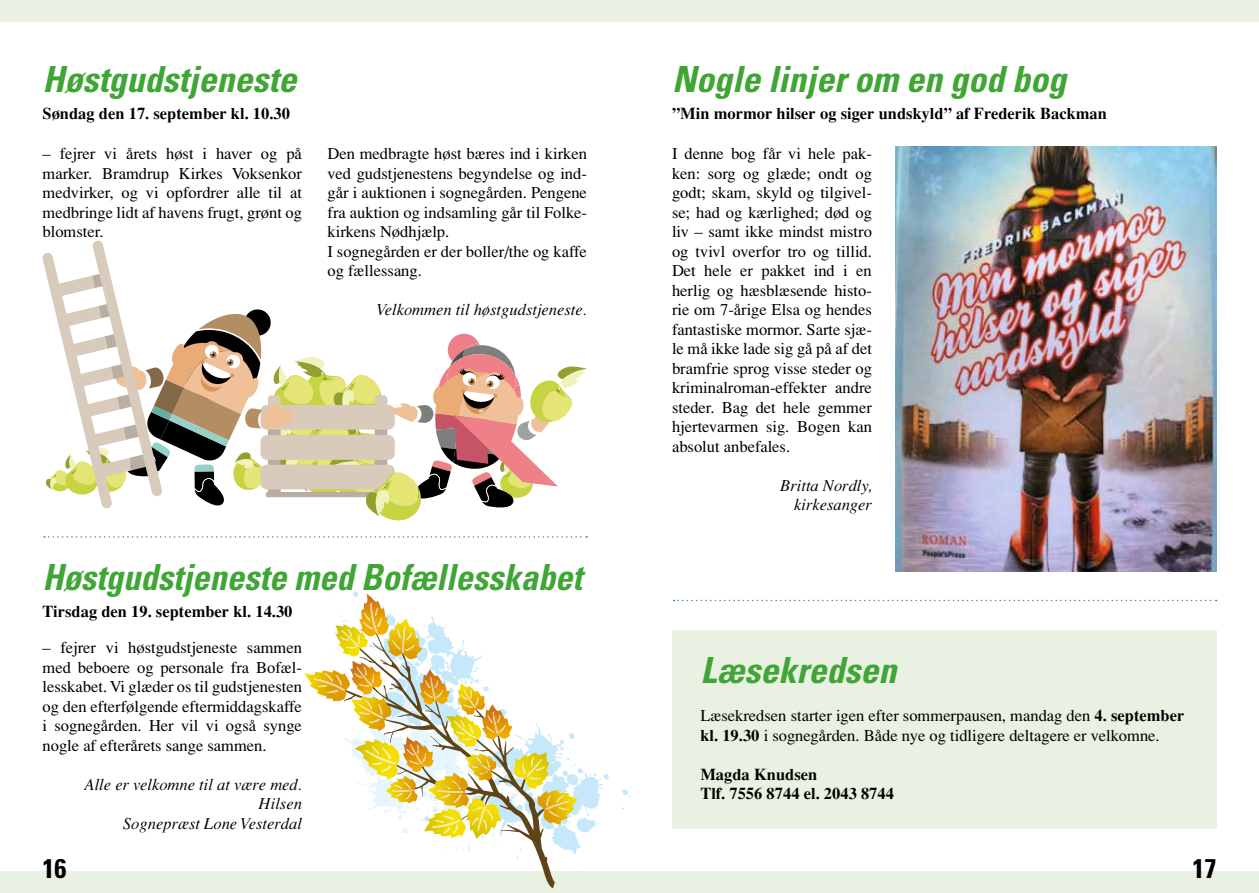
<style>
.page{position:relative;width:1259px;height:893px;background:#fff}
.page>*{position:absolute;margin:0;border:0;box-sizing:border-box;transform-origin:0 0}
.t1{font:italic 700 condensed 36px "Univers";color:#3fa535}
.t2{font:italic 700 condensed 36px "Univers";color:#3fa535;scale:.96 1}
.t3{font:700 condensed 27px "Univers";color:#000}
.t4{font:16.5px/19.5px "Times";color:#000;text-align:justify}
.t5{font:700 16.5px/19.5px "Times";color:#000}
.t6{font:italic 16.5px/19.5px "Times";color:#000;text-align:right}
.s1{font-weight:700}
</style>
<div class="page">
<svg style="left:43px;top:241px;width:544px;height:279px"></svg>
<div style="left:0;top:0;width:1259px;height:21px;background:#e9f1e2"></div>
<div style="left:0;top:872px;width:1259px;height:21px;background:#e9f1e2"></div>
<div style="left:672px;top:631px;width:544px;height:198px;background:#e9f1e2"></div>
<img style="left:896px;top:146px;width:320px;height:426px">
<svg style="left:673px;top:600px;width:543px;height:1px"></svg>
<svg style="left:44px;top:536px;width:543px;height:2px"></svg>
<svg style="left:305px;top:573px;width:326px;height:301px"></svg>
<h1 class="t1" style="left:43px;top:57px;width:255px">Høstgudstjeneste</h1>
<p class="t5" style="left:43px;top:103px;width:249px">Søndag den 17. september kl. 10.30</p>
<p class="t4" style="left:43px;top:144px;width:261px">– fejrer vi årets høst i haver og på marker. Bramdrup Kirkes Voksenkor medvirker, og vi opfordrer alle til at medbringe lidt af havens frugt, grønt og blomster.</p>
<p class="t4" style="left:327px;top:144px;width:261px;text-align:left">Den medbragte høst bæres ind i kirken ved gudstjenestens begyndelse og ind&shy;går i auktionen i sognegården. Pengene fra auktion og indsamling går til Folke&shy;kirkens Nødhjælp.<br>I sognegården er der boller/the og kaffe og fællessang.</p>
<p class="t6" style="left:377px;top:300px;width:212px">Velkommen til høstgudstjeneste.</p>
<h1 class="t2" style="left:43px;top:555px;width:563px">Høstgudstjeneste med Bofællesskabet</h1>
<p class="t5" style="left:43px;top:601px;width:251px">Tirsdag den 19. september kl. 14.30</p>
<p class="t4" style="left:43px;top:638px;width:261px">– fejrer vi høstgudstjeneste sammen med beboere og personale fra Bofæl&shy;lesskabet. Vi glæder os til gudstjenesten og den efterfølgende eftermiddagskaffe i sognegården. Her vil vi også synge nogle af efterårets sange sammen.</p>
<p class="t6" style="left:85px;top:774px;width:219px">Alle er velkomne til at være med.<br>Hilsen<br>Sognepræst Lone Vesterdal</p>
<h2 class="t3" style="left:43px;top:852px;width:25px">16</h2>
<h1 class="t1" style="left:672px;top:57px;width:395px">Nogle linjer om en god bog</h1>
<p class="t5" style="left:672px;top:103px;width:436px">”Min mormor hilser og siger undskyld” af Frederik Backman</p>
<p class="t4" style="left:672px;top:144px;width:201px">I denne bog får vi hele pak&shy;ken: sorg og glæde; ondt og godt; skam, skyld og tilgivel&shy;se; had og kærlighed; død og liv – samt ikke mindst mistro og tvivl overfor tro og tillid.<br>Det hele er pakket ind i en herlig og hæsblæsende histo&shy;rie om 7-årige Elsa og hendes fantastiske mormor. Sarte sjæ&shy;le må ikke lade sig gå på af det bramfrie sprog visse steder og kriminalroman-effekter andre steder. Bag det hele gemmer hjertevarmen sig. Bogen kan absolut anbefales.</p>
<p class="t6" style="left:780px;top:475px;width:93px">Britta Nordly, kirkesanger</p>
<h1 class="t1" style="left:700px;top:648px;width:197px">Læsekredsen</h1>
<p class="t4" style="left:700px;top:706px;width:485px">Læsekredsen starter igen efter sommerpausen, mandag den <span class="s1">4. september kl. 19.30</span> i sognegården. Både nye og tidligere deltagere er velkomne.</p>
<p class="t5" style="left:700px;top:764px;width:195px">Magda Knudsen<br>Tlf. 7556 8744 el. 2043 8744</p>
<h2 class="t3" style="left:1192px;top:852px;width:25px">17</h2>
</div>
